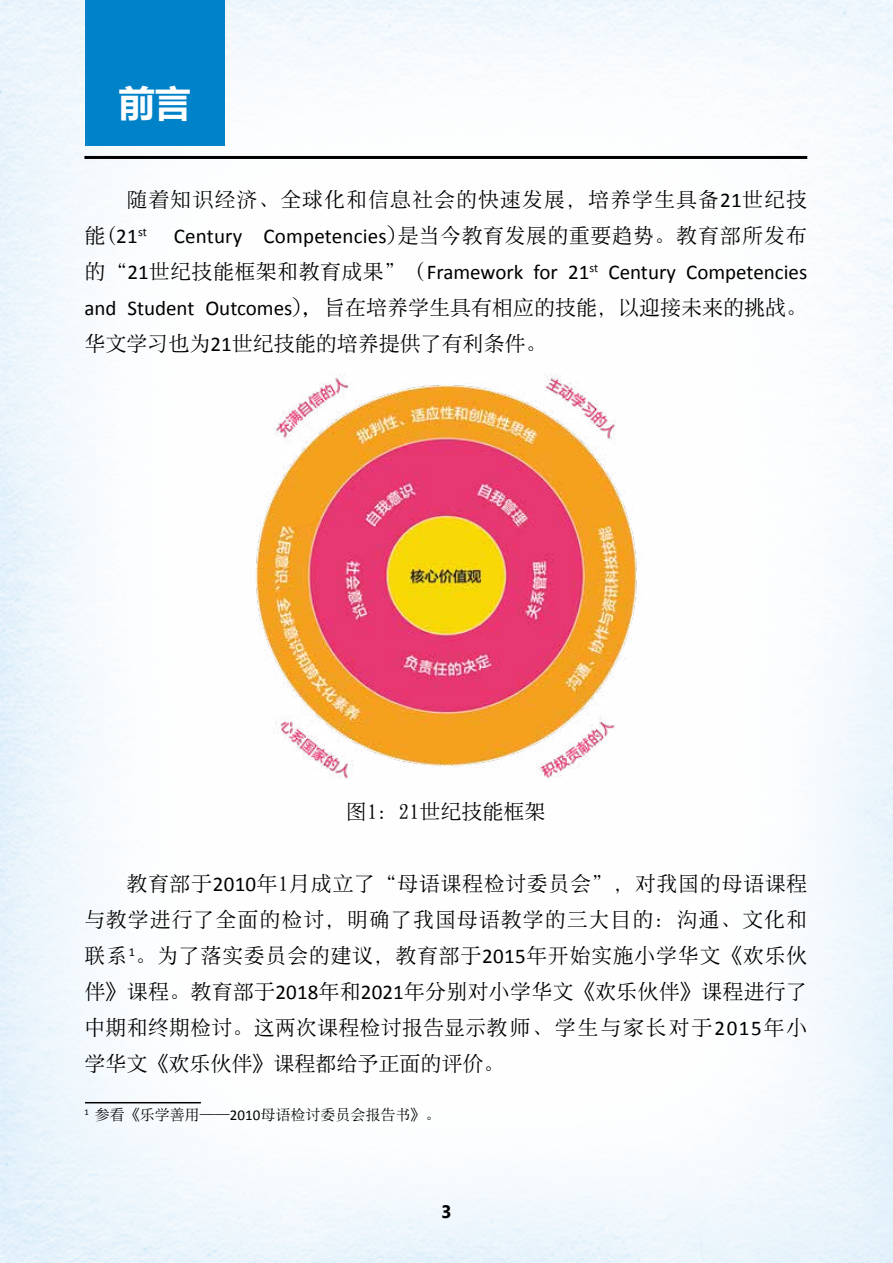
<style>
.page{position:relative;width:893px;height:1263px;background:#fff}
.page>*{position:absolute;margin:0;border:0;box-sizing:border-box;transform-origin:0 0}
.t1{font:700 36px "Microsoft Ya Hei";color:#fff}
.t2{font:21px/36px "Sim Song";color:#000}
.t3{font:21px/36px "Calibri";color:#000;text-align:right}
.t4{font:21px/36px "Sim Song";letter-spacing:.045em;color:#000}
.t5{font:700 18px "Segoe UI";color:#000}
.t6{font:15px "Sim Song";color:#000}
.s1{font-family:"Calibri"}
.s2{font-family:"Koz Min Pr 6 N"}
.s3{font-family:"Sim Song"}
</style>
<div class="page">
<div style="left:85px;top:0;width:139px;height:146px;background:#0082c9"></div>
<hr style="left:85px;top:1102px;width:116px;height:1px;background:#000">
<hr style="left:84px;top:156px;width:723px;height:3px;background:#000">
<img style="left:256px;top:374px;width:382px;height:405px">
<h1 class="t1" style="left:119px;top:78px;width:73px">前言</h1>
<p class="t4" style="left:84px;top:182px;width:724px;text-indent:42px">随着知识经济、全球化和信息社会的快速发展，培养学生具备<span class="s1">21</span>世纪技能(<span class="s1">21</span><sup>st</sup></p>
<p class="t3" style="left:84px;top:217px;width:724px">Century Competencies<span class="s2">）</span><span class="s3">是当今教育发展的重要趋势。教育部所发布<br>的“</span>21<span class="s3">世纪技能框架和教育成果”（</span>Framework for 21<sup>st</sup> Century Competencies</p>
<p class="t2" style="left:84px;top:290px;width:724px"><span class="s1">and Student Outcomes</span><span class="s2">），</span>旨在培养学生具有相应的技能，以迎接未来的挑战。华文学习也为<span class="s1">21</span>世纪技能的培养提供了有利条件。</p>
<p class="t2" style="left:346px;top:794px;width:201px">图1：21世纪技能框架</p>
<p class="t2" style="left:84px;top:866px;width:724px;text-align:justify;text-indent:42px">教育部于<span class="s1">2010</span>年1月成立了“母语课程检讨委员会”，对我国的母语课程与教学进行了全面的检讨，明确了我国母语教学的三大目的：沟通、文化和联系<sup>1</sup>。为了落实委员会的建议，教育部于<span class="s1">2015</span>年开始实施小学华文《欢乐伙伴》课程。教育部于<span class="s1">2018</span>年和<span class="s1">2021</span>年分别对小学华文《欢乐伙伴》课程进行了中期和终期检讨。这两次课程检讨报告显示教师、学生与家长对于<span class="s1">2015</span>年小学华文《欢乐伙伴》课程都给予正面的评价。</p>
<p class="t6" style="left:84px;top:1107px;width:357px"><sup>1</sup> 参看《乐学善用——<span class="s1">2010</span>母语检讨委员会报告书》。</p>
<p class="t5" style="left:441px;top:1199px;width:12px">3</p>
</div>
